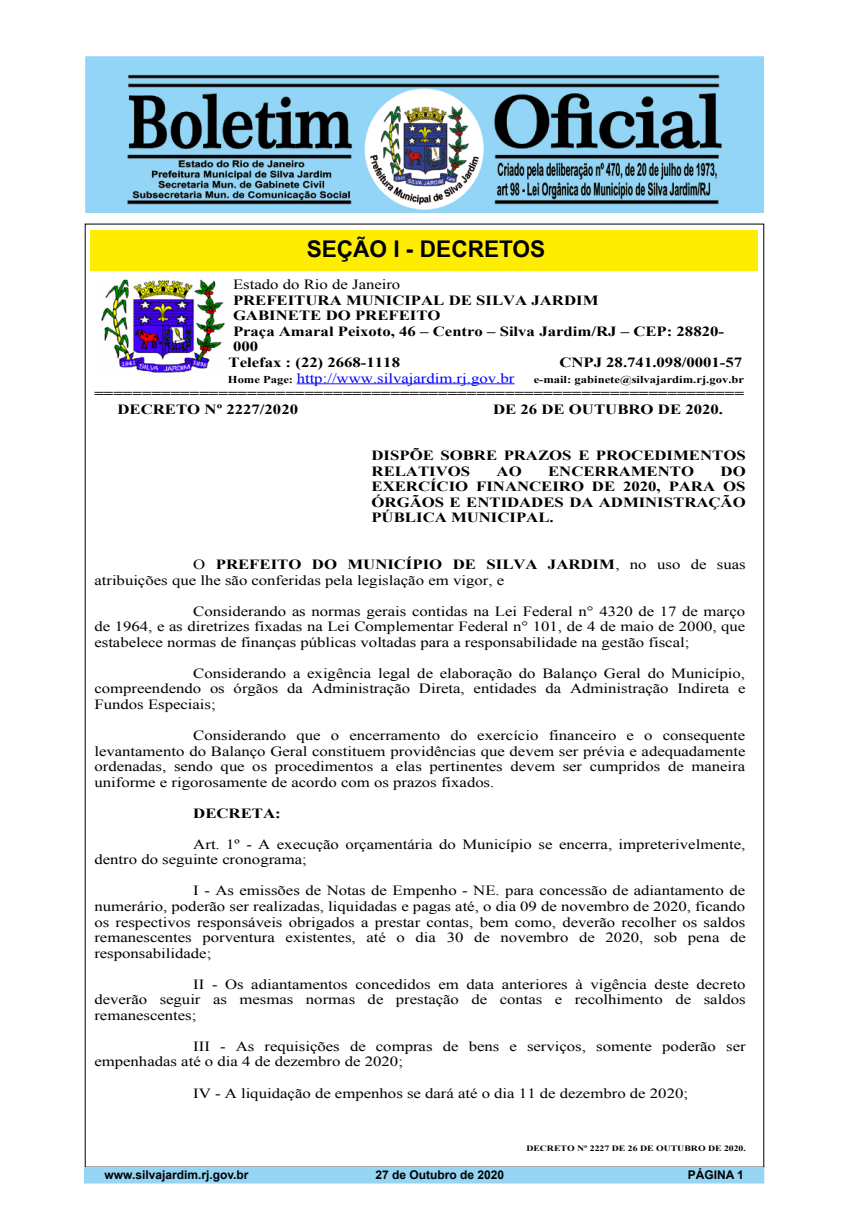
<style>
.page{position:relative;width:849px;height:1224px;background:#fff}
.page>*{position:absolute;margin:0;border:0;box-sizing:border-box;transform-origin:0 0}
.t1{font:700 23px "Arial Narrow";color:#000;scale:1.2 1}
.t2{font:14px/15.5px "Times New Roman";color:#000;text-align:justify;scale:1.2 1}
.t3{font:700 14px/15.5px "Times New Roman";color:#000;scale:1.2 1}
.t4{font:14px "Times New Roman";color:#00f;scale:1.2 1}
.t5{font:700 12px "Arial";color:#000}
.t6{font:700 10.5px "Times New Roman";color:#000;scale:1.2 1}
.t7{font:700 8.2px "Times New Roman";color:#000;scale:1.19 1}
.s1{font-weight:700;font-size:10.5px;color:#000}
.s2{font-weight:700}
</style>
<div class="page">
<img style="left:85px;top:57px;width:679px;height:155px">
<div style="left:84px;top:1167px;width:680px;height:16px;background:#96d5f4"></div>
<div style="left:91px;top:230px;width:667px;height:41px;background:#ffed00"></div>
<img style="left:101px;top:279px;width:124px;height:94px">
<hr style="left:297px;top:383px;width:217px;height:1px;background:#00f">
<h1 class="t1" style="left:307px;top:231px;width:200px">SEÇÃO I - DECRETOS</h1>
<p class="t2" style="left:233px;top:277px;width:141px">Estado do Rio de Janeiro</p>
<p class="t3" style="left:233px;top:292px;width:306px">PREFEITURA MUNICIPAL DE SILVA JARDIM</p>
<p class="t3" style="left:233px;top:308px;width:174px">GABINETE DO PREFEITO</p>
<p class="t3" style="left:233px;top:323px;width:411px">Praça Amaral Peixoto, 46 – Centro – Silva Jardim/RJ – CEP: 28820-</p>
<p class="t3" style="left:233px;top:339px;width:22px">000</p>
<p class="t3" style="left:228px;top:355px;width:144px">Telefax : (22) 2668-1118</p>
<p class="t3" style="left:559px;top:355px;width:154px">CNPJ 28.741.098/0001-57</p>
<p class="t4" style="left:228px;top:370px;width:240px"><span class="s1">Home Page:</span> http://www.silvajardim.rj.gov.br</p>
<p class="t6" style="left:534px;top:373px;width:177px">e-mail: gabinete@silvajardim.rj.gov.br</p>
<p class="t3" style="left:117px;top:386px;width:523px;text-indent:-23px">====================================================================<br>DECRETO Nº 2227/2020</p>
<p class="t3" style="left:493px;top:401px;width:193px">DE 26 DE OUTUBRO DE 2020.</p>
<p class="t3" style="left:371px;top:448px;width:313px">DISPÕE SOBRE PRAZOS E PROCEDIMENTOS<br>RELATIVOS</p>
<p class="t3" style="left:371px;top:463px;width:313px;text-align:justify;text-indent:349px">DO EXERCÍCIO FINANCEIRO DE 2020, PARA OS ÓRGÃOS E ENTIDADES DA ADMINISTRAÇÃO PÚBLICA MUNICIPAL.</p>
<p class="t2" style="left:94px;top:557px;width:544px;text-indent:99px">O <span class="s2">PREFEITO DO MUNICÍPIO DE SILVA JARDIM</span>, no uso de suas atribuições que lhe são conferidas pela legislação em vigor, e</p>
<p class="t2" style="left:94px;top:603px;width:544px;text-indent:99px">Considerando as normas gerais contidas na Lei Federal n° 4320 de 17 de março de 1964, e as diretrizes fixadas na Lei Complementar Federal n° 101, de 4 de maio de 2000, que estabelece normas de finanças públicas voltadas para a responsabilidade na gestão fiscal;</p>
<p class="t2" style="left:94px;top:665px;width:544px;text-indent:99px">Considerando a exigência legal de elaboração do Balanço Geral do Município, compreendendo os órgãos da Administração Direta, entidades da Administração Indireta e Fundos Especiais;</p>
<p class="t2" style="left:94px;top:728px;width:544px;text-indent:99px">Considerando que o encerramento do exercício financeiro e o consequente levantamento do Balanço Geral constituem providências que devem ser prévia e adequadamente ordenadas, sendo que os procedimentos a elas pertinentes devem ser cumpridos de maneira uniforme e rigorosamente de acordo com os prazos fixados.</p>
<p class="t3" style="left:193px;top:805px;width:74px">DECRETA:</p>
<p class="t2" style="left:94px;top:836px;width:544px;text-indent:99px">Art. 1º - A execução orçamentária do Município se encerra, impreterivelmente, dentro do seguinte cronograma;</p>
<p class="t2" style="left:94px;top:883px;width:544px;text-indent:99px">I - As emissões de Notas de Empenho - NE. para concessão de adiantamento de numerário, poderão ser realizadas, liquidadas e pagas até, o dia 09 de novembro de 2020, ficando os respectivos responsáveis obrigados a prestar contas, bem como, deverão recolher os saldos remanescentes porventura existentes, até o dia 30 de novembro de 2020, sob pena de responsabilidade;</p>
<p class="t2" style="left:94px;top:976px;width:544px;text-indent:99px">II - Os adiantamentos concedidos em data anteriores à vigência deste decreto deverão seguir as mesmas normas de prestação de contas e recolhimento de saldos remanescentes;</p>
<p class="t2" style="left:94px;top:1039px;width:544px;text-indent:99px">III - As requisições de compras de bens e serviços, somente poderão ser empenhadas até o dia 4 de dezembro de 2020;</p>
<p class="t2" style="left:193px;top:1085px;width:414px">IV - A liquidação de empenhos se dará até o dia 11 de dezembro de 2020;</p>
<p class="t3" style="left:496px;top:463px;width:22px">AO</p>
<p class="t3" style="left:548px;top:463px;width:123px">ENCERRAMENTO</p>
<p class="t7" style="left:526px;top:1144px;width:186px">DECRETO Nº 2227 DE 26 DE OUTUBRO DE 2020.</p>
<p class="t5" style="left:104px;top:1167px;width:146px">www.silvajardim.rj.gov.br</p>
<p class="t5" style="left:375px;top:1167px;width:130px">27 de Outubro de 2020</p>
<p class="t5" style="left:687px;top:1167px;width:58px">PÁGINA 1</p>
</div>
